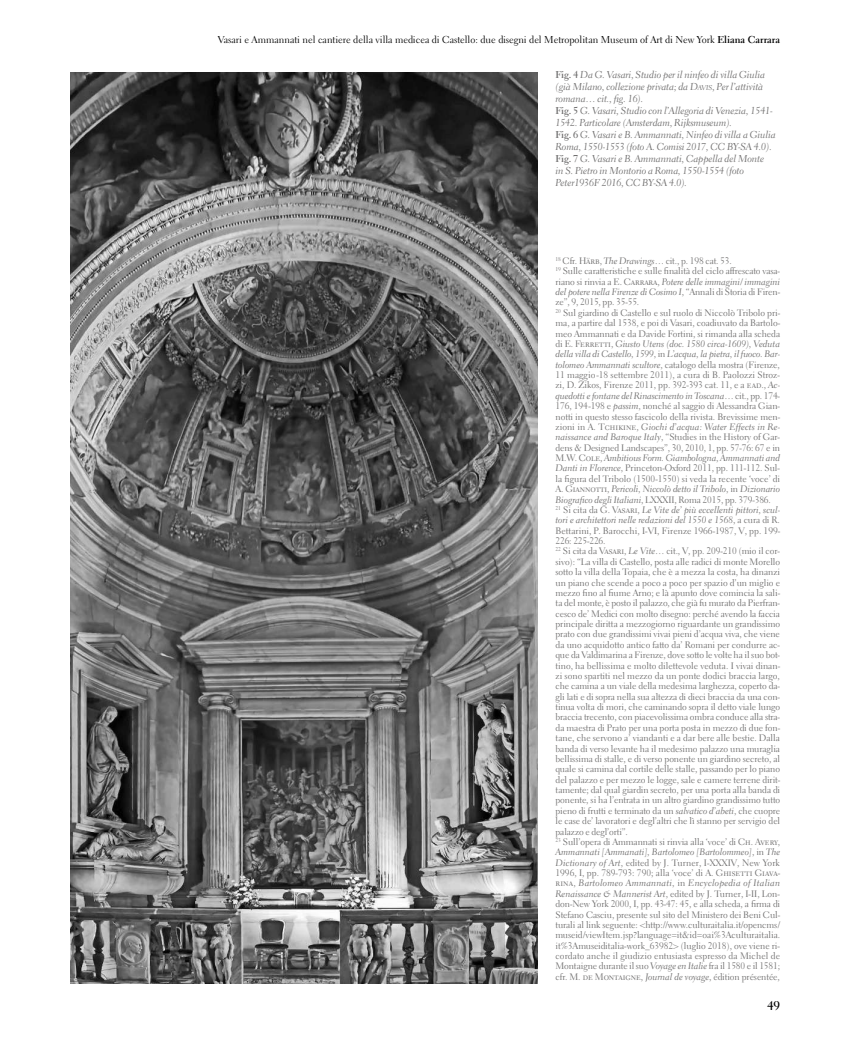
<style>
.page{position:relative;width:851px;height:1063px;background:#fff}
.page>*{position:absolute;margin:0;border:0;box-sizing:border-box;transform-origin:0 0}
.t1{font:700 12.5px "Electra LT Std";color:#000}
.t2{font:10px/12px "Electra LT Std Cursive";letter-spacing:-.01em;color:#706f6f}
.t3{font:10px "Electra LT Std";color:#000}
.t4{font:9.38px/10.4px "Electra LT Std";letter-spacing:-.005em;color:#706f6f}
.t5{font:9.38px/10.4px "Electra LT Std Cursive";letter-spacing:-.01em;color:#706f6f}
.t6{font:9.38px "Electra LT Std Cursive";letter-spacing:.01em;color:#706f6f}
.t7{font:9.38px "Electra LT Std Cursive";letter-spacing:.02em;color:#706f6f}
.s1{font-weight:700}
.s2{font-family:"Electra LT Std";font-weight:700}
.s3{font-style:inherit}
.s4{font-size:7px}
.s5{font-family:"Electra LT Std Cursive"}
.s6{font-family:"Electra LT Std"}
</style>
<div class="page">
<img style="left:71px;top:73px;width:466px;height:910px">
<p class="t3" style="left:218px;top:33px;width:563px">Vasari e Ammannati nel cantiere della villa medicea di Castello: due disegni del Metropolitan Museum of Art di New York <span class="s1">Eliana Carrara</span></p>
<p class="t2" style="left:555px;top:69px;width:222px"><span class="s2">Fig. 4</span> Da G. Vasari, Studio per il ninfeo di villa Giulia (già Milano, collezione privata; da <span class="s3">D</span><span class="s4">AVIS</span>, Per l’attività romana… cit., fig. 16).<br><span class="s2">Fig. 5</span> G. Vasari, Studio con l’Allegoria di Venezia, 1541- 1542. Particolare (Amsterdam, Rijksmuseum).<br><span class="s2">Fig. 6</span> G. Vasari e B. Ammannati, Ninfeo di villa a Giulia Roma, 1550-1553 (foto A. Comisi 2017, CC BY-SA 4.0).<br><span class="s2">Fig. 7</span> G. Vasari e B. Ammannati, Cappella del Monte<br>in S. Pietro in Montorio a Roma, 1550-1554 (foto Peter1936F 2016, CC BY-SA 4.0).</p>
<p class="t4" style="left:555px;top:256px;width:226px"><sup>18</sup> Cfr. Härb, <span class="s5">The Drawings</span>… cit., p. 198 cat. 53.<br><sup>19</sup> Sulle caratteristiche e sulle finalità del ciclo affrescato vasa-</p>
<p class="t5" style="left:555px;top:276px;width:226px"><span class="s6">riano si rinvia a E. Carrara,</span> Potere delle immagini/ immagini del potere nella Firenze di Cosimo I<span class="s6">, “Annali di Storia di Firen-</span></p>
<p class="t4" style="left:555px;top:297px;width:226px">ze”, 9, 2015, pp. 35-55.<br><sup>20</sup> Sul giardino di Castello e sul ruolo di Niccolò Tribolo pri&shy;ma, a partire dal 1538, e poi di Vasari, coadiuvato da Bartolo&shy;meo Ammannati e da Davide Fortini, si rimanda alla scheda</p>
<p class="t5" style="left:555px;top:339px;width:226px"><span class="s6">di E. Ferretti,</span> Giusto Utens (doc. 1580 circa-1609), Veduta della villa di Castello, 1599<span class="s6">, in</span> L’acqua, la pietra, il fuoco. Bar-</p>
<p class="t4" style="left:555px;top:359px;width:226px;text-align:justify"><span class="s5">tolomeo Ammannati scultore</span>, catalogo della mostra (Firenze, 11 maggio-18 settembre 2011), a cura di B. Paolozzi Stroz&shy;zi, D. Zikos, Firenze 2011, pp. 392-393 cat. 11, e a ead., <span class="s5">Ac-</span></p>
<p class="t5" style="left:555px;top:390px;width:226px">quedotti e fontane del Rinascimento in Toscana<span class="s6">… cit., pp. 174-</span></p>
<p class="t4" style="left:555px;top:401px;width:226px">176, 194-198 e <span class="s5">passim</span>, nonché al saggio di Alessandra Gian&shy;notti in questo stesso fascicolo della rivista. Brevissime men-</p>
<p class="t6" style="left:555px;top:421px;width:226px"><span class="s6">zioni in A. Tchikine,</span> Giochi d’acqua: Water Effects in Re-</p>
<p class="t4" style="left:555px;top:432px;width:226px"><span class="s5">naissance and Baroque Italy</span>, “Studies in the History of Gar&shy;dens &amp; Designed Landscapes”, 30, 2010, 1, pp. 57-76: 67 e in</p>
<p class="t5" style="left:555px;top:453px;width:226px"><span class="s6">M.W. Cole,</span> Ambitious Form. Giambologna, Ammannati and</p>
<p class="t4" style="left:555px;top:463px;width:226px"><span class="s5">Danti in Florence</span>, Princeton-Oxford 2011, pp. 111-112. Sul&shy;la figura del Tribolo (1500-1550) si veda la recente ‘voce’ di</p>
<p class="t5" style="left:555px;top:484px;width:226px"><span class="s6">A. Giannotti,</span> Pericoli, Niccolò detto il Tribolo<span class="s6">, in</span> Dizionario</p>
<p class="t4" style="left:555px;top:494px;width:217px"><span class="s5">Biografico degli Italiani</span>, LXXXII, Roma 2015, pp. 379-386.</p>
<p class="t5" style="left:555px;top:505px;width:226px"><sup>21</sup> <span class="s6">Si cita da G. Vasari,</span> Le Vite de’ più eccellenti pittori, scul&shy;tori e architettori nelle redazioni del 1550 e 1568<span class="s6">, a cura di R.</span></p>
<p class="t4" style="left:555px;top:525px;width:226px">Bettarini, P. Barocchi, I-VI, Firenze 1966-1987, V, pp. 199- 226: 225-226.<br><sup>22</sup> Si cita da Vasari, <span class="s5">Le Vite</span>… cit., V, pp. 209-210 (mio il cor&shy;sivo): “La villa di Castello, posta alle radici di monte Morello sotto la villa della Topaia, che è a mezza la costa, ha dinanzi un piano che scende a poco a poco per spazio d’un miglio e mezzo fino al fiume Arno; e là apunto dove comincia la sali&shy;ta del monte, è posto il palazzo, che già fu murato da Pierfran&shy;cesco de’ Medici con molto disegno: perché avendo la faccia principale diritta a mezzogiorno riguardante un grandissimo prato con due grandissimi vivai pieni d’acqua viva, che viene da uno acquidotto antico fatto da’ Romani per condurre ac&shy;que da Valdimarina a Firenze, dove sotto le volte ha il suo bot&shy;tino, ha bellissima e molto dilettevole veduta. I vivai dinan&shy;zi sono spartiti nel mezzo da un ponte dodici braccia largo, che camina a un viale della medesima larghezza, coperto da&shy;gli lati e di sopra nella sua altezza di dieci braccia da una con&shy;tinua volta di mori, che caminando sopra il detto viale lungo braccia trecento, con piacevolissima ombra conduce alla stra&shy;da maestra di Prato per una porta posta in mezzo di due fon&shy;tane, che servono a’ viandanti e a dar bere alle bestie. Dalla banda di verso levante ha il medesimo palazzo una muraglia bellissima di stalle, e di verso ponente un giardino secreto, al quale si camina dal cortile delle stalle, passando per lo piano del palazzo e per mezzo le logge, sale e camere terrene dirit&shy;tamente; dal qual giardin secreto, per una porta alla banda di ponente, si ha l’entrata in un altro giardino grandissimo tutto pieno di frutti e terminato da un <span class="s5">salvatico d’abeti</span>, che cuopre le case de’ lavoratori e degl’altri che lì stanno per servigio del palazzo e degl’orti”.<br><sup>23</sup> Sull’opera di Ammannati si rinvia alla ‘voce’ di Ch. Avery,</p>
<p class="t5" style="left:555px;top:847px;width:226px">Ammannati [Ammanati], Bartolomeo [Bartolommeo]<span class="s6">, in</span> The</p>
<p class="t4" style="left:555px;top:857px;width:226px"><span class="s5">Dictionary of Art</span>, edited by J. Turner, I-XXXIV, New York<br>1996, I, pp. 789-793: 790; alla ‘voce’ di A. Ghisetti Giava-</p>
<p class="t7" style="left:555px;top:877px;width:226px"><span class="s6">rina,</span> Bartolomeo Ammannati<span class="s6">, in</span> Encyclopedia of Italian</p>
<p class="t4" style="left:555px;top:888px;width:226px;text-align:justify"><span class="s5">Renaissance &amp; Mannerist Art</span>, edited by J. Turner, I-II, Lon&shy;don-New York 2000, I, pp. 43-47: 45, e alla scheda, a firma di Stefano Casciu, presente sul sito del Ministero dei Beni Cul&shy;turali al link seguente: &lt;http://www.culturaitalia.it/opencms/ museid/viewItem.jsp?language=it&amp;id=oai%3Aculturaitalia. it%3Amuseiditalia-work_63982&gt; (luglio 2018), ove viene ri&shy;cordato anche il giudizio entusiasta espresso da Michel de Montaigne durante il suo <span class="s5">Voyage en Italie</span> fra il 1580 e il 1581; cfr. M. de Montaigne, <span class="s5">Journal de voyage</span>, édition présentée,</p>
<h1 class="t1" style="left:767px;top:998px;width:14px">49</h1>
</div>
